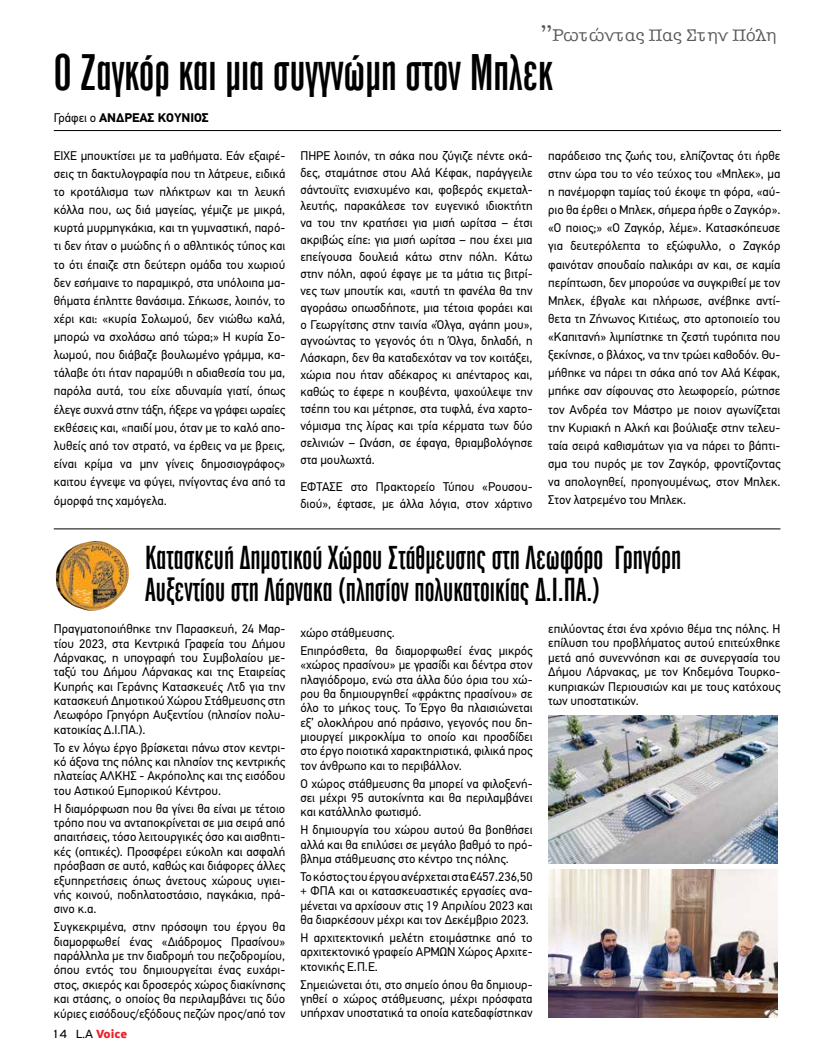
<style>
.page{position:relative;width:833px;height:1063px;background:#fff}
.page>*{position:absolute;margin:0;border:0;box-sizing:border-box;transform-origin:0 0}
.t1{font:42.5px "CF Blast Gothic Maxi";color:#000}
.t2{font:27.5px/31.6px "CF Blast Gothic Maxi";color:#000}
.t3{font:17.38px "American Typewriter";color:#58595b}
.t4{font:12.5px/14.4px "PF Din Text Pro";color:#000;text-align:justify}
.t5{font:700 12.5px "PF Din Text Pro";color:#000}
.t6{font:12.5px "PF Highway Sans Pro";color:#000}
.s1{font-size:22.62px}
.s2{font-weight:400}
.s3{font-weight:700;color:#ec2028}
</style>
<div class="page">
<hr style="left:54px;top:529px;width:726px;height:1px;background:#000">
<hr style="left:54px;top:130px;width:727px;height:1px;background:#000">
<img style="left:548px;top:715px;width:229px;height:148px">
<img style="left:548px;top:869px;width:229px;height:149px">
<img style="left:55px;top:541px;width:74px;height:70px">
<h3 class="t3" style="left:541px;top:22px;width:237px"><span class="s1">’’</span>Ρωτώντας Πας Στην Πόλη</h3>
<h1 class="t1" style="left:54px;top:48px;width:500px">Ο Ζαγκόρ και μια συγγνώμη στον Μπλεκ</h1>
<p class="t5" style="left:54px;top:110px;width:156px"><span class="s2">Γράφει ο</span> ΑΝΔΡΕΑΣ ΚΟΥΝΙΟΣ</p>
<p class="t4" style="left:54px;top:147px;width:233px;line-height:18.1px">ΕΙΧΕ μπουκτίσει με τα μαθήματα. Εάν εξαιρέ&shy;σεις τη δακτυλογραφία που τη λάτρευε, ειδικά το κροτάλισμα των πλήκτρων και τη λευκή κόλλα που, ως διά μαγείας, γέμιζε με μικρά, κυρτά μυρμηγκάκια, και τη γυμναστική, παρό&shy;τι δεν ήταν ο μυώδης ή ο αθλητικός τύπος και το ότι έπαιζε στη δεύτερη ομάδα του χωριού δεν εσήμαινε το παραμικρό, στα υπόλοιπα μα&shy;θήματα έπληττε θανάσιμα. Σήκωσε, λοιπόν, το χέρι και: «κυρία Σολωμού, δεν νιώθω καλά, μπορώ να σχολάσω από τώρα;» Η κυρία Σο&shy;λωμού, που διάβαζε βουλωμένο γράμμα, κα&shy;τάλαβε ότι ήταν παραμύθι η αδιαθεσία του μα, παρόλα αυτά, του είχε αδυναμία γιατί, όπως έλεγε συχνά στην τάξη, ήξερε να γράφει ωραίες εκθέσεις και, «παιδί μου, όταν με το καλό απο&shy;λυθείς από τον στρατό, να έρθεις να με βρεις, είναι κρίμα να μην γίνεις δημοσιογράφος» καιτου έγνεψε να φύγει, πνίγοντας ένα από τα όμορφά της χαμόγελα.</p>
<p class="t4" style="left:300px;top:147px;width:234px;line-height:16.9px">ΠΗΡΕ λοιπόν, τη σάκα που ζύγιζε πέντε οκά&shy;δες, σταμάτησε στου Αλά Κέφακ, παράγγειλε σάντουϊτς ενισχυμένο και, φοβερός εκμεταλ&shy;λευτής, παρακάλεσε τον ευγενικό ιδιοκτήτη να του την κρατήσει για μισή ωρίτσα – έτσι ακριβώς είπε: για μισή ωρίτσα – που έχει μια επείγουσα δουλειά κάτω στην πόλη. Κάτω στην πόλη, αφού έφαγε με τα μάτια τις βιτρί&shy;νες των μπουτίκ και, «αυτή τη φανέλα θα την αγοράσω οπωσδήποτε, μια τέτοια φοράει και ο Γεωργίτσης στην ταινία «Όλγα, αγάπη μου», αγνοώντας το γεγονός ότι η Όλγα, δηλαδή, η Λάσκαρη, δεν θα καταδεχόταν να τον κοιτάξει, χώρια που ήταν αδέκαρος κι απένταρος και, καθώς το έφερε η κουβέντα, ψαχούλεψε την τσέπη του και μέτρησε, στα τυφλά, ένα χαρτο&shy;νόμισμα της λίρας και τρία κέρματα των δύο σελινιών – Ωνάση, σε έφαγα, θριαμβολόγησε στα μουλωχτά.</p>
<p class="t4" style="left:300px;top:478px;width:234px;line-height:16.9px">ΕΦΤΑΣΕ στο Πρακτορείο Τύπου «Ρουσου&shy;διού», έφτασε, με άλλα λόγια, στον χάρτινο</p>
<p class="t4" style="left:548px;top:147px;width:234px;line-height:18.1px">παράδεισο της ζωής του, ελπίζοντας ότι ήρθε στην ώρα του το νέο τεύχος του «Μπλεκ», μα η πανέμορφη ταμίας τού έκοψε τη φόρα, «αύ&shy;ριο θα έρθει ο Μπλεκ, σήμερα ήρθε ο Ζαγκόρ». «Ο ποιος;» «Ο Ζαγκόρ, λέμε». Κατασκόπευσε για δευτερόλεπτα το εξώφυλλο, ο Ζαγκόρ φαινόταν σπουδαίο παλικάρι αν και, σε καμία περίπτωση, δεν μπορούσε να συγκριθεί με τον Μπλεκ, έβγαλε και πλήρωσε, ανέβηκε αντί&shy;θετα τη Ζήνωνος Κιτιέως, στο αρτοποιείο του «Καπιτανή» λιμπίστηκε τη ζεστή τυρόπιτα που ξεκίνησε, ο βλάχος, να την τρώει καθοδόν. Θυ&shy;μήθηκε να πάρει τη σάκα από τον Αλά Κέφακ, μπήκε σαν σίφουνας στο λεωφορείο, ρώτησε τον Ανδρέα τον Μάστρο με ποιον αγωνίζεται την Κυριακή η Αλκή και βούλιαξε στην τελευ&shy;ταία σειρά καθισμάτων για να πάρει το βάπτι&shy;σμα του πυρός με τον Ζαγκόρ, φροντίζοντας να απολογηθεί, προηγουμένως, στον Μπλεκ.<br>Στον λατρεμένο του Μπλεκ.</p>
<h2 class="t2" style="left:145px;top:543px;width:537px">Κατασκευή Δημοτικού Χώρου Στάθμευσης στη Λεωφόρο Γρηγόρη<br>Αυξεντίου στη Λάρνακα (πλησίον πολυκατοικίας Δ.Ι.ΠΑ.)</h2>
<p class="t4" style="left:54px;top:622px;width:233px">Πραγματοποιήθηκε την Παρασκευή, 24 Μαρ&shy;τίου 2023, στα Κεντρικά Γραφεία του Δήμου Λάρνακας, η υπογραφή του Συμβολαίου με&shy;ταξύ του Δήμου Λάρνακας και της Εταιρείας Κυπρής και Γεράνης Κατασκευές Λτδ για την κατασκευή Δημοτικού Χώρου Στάθμευσης στη Λεωφόρο Γρηγόρη Αυξεντίου (πλησίον πολυ&shy;κατοικίας Δ.Ι.ΠΑ.).</p>
<p class="t4" style="left:54px;top:740px;width:233px">Το εν λόγω έργο βρίσκεται πάνω στον κεντρι&shy;κό άξονα της πόλης και πλησίον της κεντρικής πλατείας ΑΛΚΗΣ - Ακρόπολης και της εισόδου του Αστικού Εμπορικού Κέντρου.</p>
<p class="t4" style="left:54px;top:801px;width:233px">Η διαμόρφωση που θα γίνει θα είναι με τέτοιο τρόπο που να ανταποκρίνεται σε μια σειρά από απαιτήσεις, τόσο λειτουργικές όσο και αισθητι&shy;κές (οπτικές). Προσφέρει εύκολη και ασφαλή πρόσβαση σε αυτό, καθώς και διάφορες άλλες εξυπηρετήσεις όπως άνετους χώρους υγιει&shy;νής κοινού, ποδηλατοστάσιο, παγκάκια, πρά&shy;σινο κ.α.</p>
<p class="t4" style="left:54px;top:920px;width:233px">Συγκεκριμένα, στην πρόσοψη του έργου θα διαμορφωθεί ένας «Διάδρομος Πρασίνου» παράλληλα με την διαδρομή του πεζοδρομίου, όπου εντός του δημιουργείται ένας ευχάρι&shy;στος, σκιερός και δροσερός χώρος διακίνησης και στάσης, ο οποίος θα περιλαμβάνει τις δύο κύριες εισόδους/εξόδους πεζών προς/από τον</p>
<p class="t6" style="left:52px;top:1027px;width:77px">14 L.A <span class="s3">Voice</span></p>
<p class="t4" style="left:300px;top:624px;width:234px;line-height:17.9px">χώρο στάθμευσης.<br>Επιπρόσθετα, θα διαμορφωθεί ένας μικρός</p>
<p class="t4" style="left:300px;top:658px;width:234px">«χώρος πρασίνου» με γρασίδι και δέντρα στον πλαγιόδρομο, ενώ στα άλλα δύο όρια του χώ&shy;ρου θα δημιουργηθεί «φράκτης πρασίνου» σε όλο το μήκος τους. Το Έργο θα πλαισιώνεται εξ’ ολοκλήρου από πράσινο, γεγονός που δη&shy;μιουργεί μικροκλίμα το οποίο και προσδίδει στο έργο ποιοτικά χαρακτηριστικά, φιλικά προς τον άνθρωπο και το περιβάλλον.</p>
<p class="t4" style="left:300px;top:776px;width:234px">Ο χώρος στάθμευσης θα μπορεί να φιλοξενή&shy;σει μέχρι 95 αυτοκίνητα και θα περιλαμβάνει και κατάλληλο φωτισμό.</p>
<p class="t4" style="left:300px;top:823px;width:234px">Η δημιουργία του χώρου αυτού θα βοηθήσει αλλά και θα επιλύσει σε μεγάλο βαθμό το πρό&shy;βλημα στάθμευσης στο κέντρο της πόλης.</p>
<p class="t4" style="left:300px;top:870px;width:234px">Το κόστος του έργου ανέρχεται στα €457.236,50 + ΦΠΑ και οι κατασκευαστικές εργασίες ανα&shy;μένεται να αρχίσουν στις 19 Απριλίου 2023 και θα διαρκέσουν μέχρι και τον Δεκέμβριο 2023.</p>
<p class="t4" style="left:300px;top:931px;width:234px">Η αρχιτεκτονική μελέτη ετοιμάστηκε από το αρχιτεκτονικό γραφείο ΑΡΜΩΝ Χώρος Αρχιτε&shy;κτονικής Ε.Π.Ε.</p>
<p class="t4" style="left:300px;top:977px;width:234px">Σημειώνεται ότι, στο σημείο όπου θα δημιουρ&shy;γηθεί ο χώρος στάθμευσης, μέχρι πρόσφατα υπήρχαν υποστατικά τα οποία κατεδαφίστηκαν</p>
<p class="t4" style="left:548px;top:622px;width:234px">επιλύοντας έτσι ένα χρόνιο θέμα της πόλης. Η επίλυση του προβλήματος αυτού επιτεύχθηκε μετά από συνεννόηση και σε συνεργασία του Δήμου Λάρνακας, με τον Κηδεμόνα Τουρκο&shy;κυπριακών Περιουσιών και με τους κατόχους των υποστατικών.</p>
</div>
